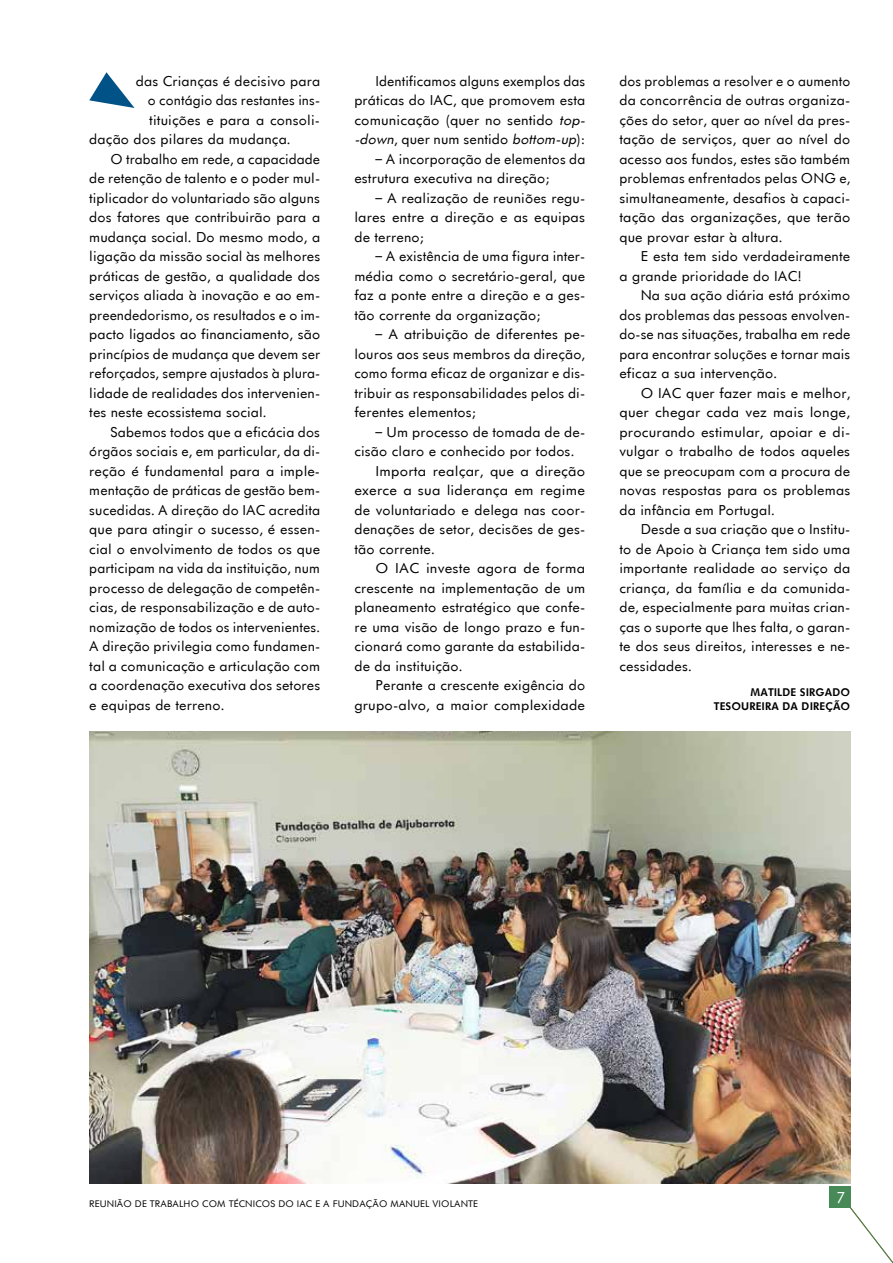
<style>
.page{position:relative;width:893px;height:1263px;background:#fff}
.page>*{position:absolute;margin:0;border:0;box-sizing:border-box;transform-origin:0 0}
.t1{font:15px "Futurist";color:#fff}
.t2{font:13.5px/19.5px "Futurist";color:#000;text-align:justify}
.t3{font:700 10.5px "Futurist";color:#000}
.t4{font:9px "Futurist";color:#000}
.s1{font-style:italic}
</style>
<div class="page">
<div style="left:829px;top:1186px;width:21px;height:22px;background:#478a57"></div>
<svg style="left:850px;top:1207px;width:43px;height:56px"></svg>
<img style="left:89px;top:731px;width:761px;height:452px">
<svg style="left:89px;top:72px;width:46px;height:36px"></svg>
<p class="t2" style="left:136px;top:71px;width:186px">das Crianças é decisivo para</p>
<p class="t2" style="left:148px;top:90px;width:174px">o contágio das restantes ins-</p>
<p class="t2" style="left:149px;top:110px;width:173px">tituições e para a consoli-</p>
<p class="t2" style="left:89px;top:129px;width:203px">dação dos pilares da mudança.</p>
<p class="t2" style="left:111px;top:149px;width:211px">O trabalho em rede, a capacidade</p>
<p class="t2" style="left:89px;top:168px;width:232px">de retenção de talento e o poder mul-</p>
<p class="t2" style="left:89px;top:188px;width:232px">tiplicador do voluntariado são alguns</p>
<p class="t2" style="left:89px;top:207px;width:233px">dos fatores que contribuirão para a</p>
<p class="t2" style="left:89px;top:227px;width:233px">mudança social. Do mesmo modo, a</p>
<p class="t2" style="left:89px;top:246px;width:233px">ligação da missão social às melhores</p>
<p class="t2" style="left:89px;top:266px;width:233px">práticas de gestão, a qualidade dos</p>
<p class="t2" style="left:89px;top:285px;width:233px">serviços aliada à inovação e ao em-</p>
<p class="t2" style="left:89px;top:305px;width:233px">preendedorismo, os resultados e o im-</p>
<p class="t2" style="left:89px;top:324px;width:233px">pacto ligados ao financiamento, são</p>
<p class="t2" style="left:89px;top:344px;width:233px">princípios de mudança que devem ser</p>
<p class="t2" style="left:89px;top:363px;width:233px">reforçados, sempre ajustados à plura-</p>
<p class="t2" style="left:89px;top:383px;width:233px">lidade de realidades dos intervenien-</p>
<p class="t2" style="left:89px;top:402px;width:179px">tes neste ecossistema social.</p>
<p class="t2" style="left:111px;top:422px;width:211px">Sabemos todos que a eficácia dos</p>
<p class="t2" style="left:89px;top:441px;width:233px">órgãos sociais e, em particular, da di-</p>
<p class="t2" style="left:89px;top:461px;width:233px">reção é fundamental para a imple-</p>
<p class="t2" style="left:89px;top:480px;width:233px">mentação de práticas de gestão bem-</p>
<p class="t2" style="left:89px;top:500px;width:233px">sucedidas. A direção do IAC acredita</p>
<p class="t2" style="left:89px;top:519px;width:233px">que para atingir o sucesso, é essen-</p>
<p class="t2" style="left:89px;top:539px;width:232px">cial o envolvimento de todos os que</p>
<p class="t2" style="left:89px;top:558px;width:232px">participam na vida da instituição, num</p>
<p class="t2" style="left:89px;top:578px;width:233px">processo de delegação de competên-</p>
<p class="t2" style="left:89px;top:597px;width:233px">cias, de responsabilização e de auto-</p>
<p class="t2" style="left:89px;top:617px;width:232px">nomização de todos os intervenientes.</p>
<p class="t2" style="left:89px;top:636px;width:233px">A direção privilegia como fundamen-</p>
<p class="t2" style="left:89px;top:656px;width:233px">tal a comunicação e articulação com</p>
<p class="t2" style="left:89px;top:675px;width:233px">a coordenação executiva dos setores</p>
<p class="t2" style="left:89px;top:695px;width:137px">e equipas de terreno.</p>
<p class="t2" style="left:354px;top:71px;width:235px;text-align:left;text-indent:21px">Identificamos alguns exemplos das práticas do IAC, que promovem esta comunicação (quer no sentido <span class="s1">top--down</span>, q u e r n u m sentid o <span class="s1">bottom-up</span>) :</p>
<p class="t2" style="left:354px;top:149px;width:233px;text-indent:21px">– A incorporação de elementos da estrutura executiva na direção;</p>
<p class="t2" style="left:354px;top:188px;width:233px;text-indent:21px">– A realização de reuniões regu&shy;lares entre a direção e as equipas de terreno;</p>
<p class="t2" style="left:354px;top:246px;width:233px;text-indent:21px">– A existência de uma figura inter&shy;média como o secretário-geral, que faz a ponte entre a direção e a ges&shy;tão corrente da organização;</p>
<p class="t2" style="left:354px;top:324px;width:233px;text-indent:21px">– A atribuição de diferentes pe&shy;louros aos seus membros da direção, como forma eficaz de organizar e dis&shy;tribuir as responsabilidades pelos di&shy;ferentes elementos;</p>
<p class="t2" style="left:376px;top:422px;width:211px">– Um processo de tomada de de-</p>
<p class="t2" style="left:354px;top:441px;width:222px">cisão claro e conhecido por todos.</p>
<p class="t2" style="left:376px;top:461px;width:211px">Importa realçar, que a direção</p>
<p class="t2" style="left:354px;top:480px;width:232px">exerce a sua liderança em regime</p>
<p class="t2" style="left:354px;top:500px;width:233px">de voluntariado e delega nas coor-</p>
<p class="t2" style="left:354px;top:519px;width:233px">denações de setor, decisões de ges-</p>
<p class="t2" style="left:354px;top:539px;width:82px">tão corrente.</p>
<p class="t2" style="left:376px;top:558px;width:211px">O IAC investe agora de forma</p>
<p class="t2" style="left:354px;top:578px;width:233px">crescente na implementação de um</p>
<p class="t2" style="left:354px;top:597px;width:233px">planeamento estratégico que confe-</p>
<p class="t2" style="left:354px;top:617px;width:233px">re uma visão de longo prazo e fun-</p>
<p class="t2" style="left:354px;top:636px;width:233px">cionará como garante da estabilida-</p>
<p class="t2" style="left:354px;top:656px;width:110px">de da instituição.</p>
<p class="t2" style="left:376px;top:675px;width:211px">Perante a crescente exigência do</p>
<p class="t2" style="left:354px;top:695px;width:232px">grupo-alvo, a maior complexidade</p>
<p class="t2" style="left:619px;top:71px;width:233px">dos problemas a resolver e o aumento da concorrência de outras organiza&shy;ções do setor, quer ao nível da pres&shy;tação de serviços, quer ao nível do acesso aos fundos, estes são também problemas enfrentados pelas ONG e, simultaneamente, desafios à capaci&shy;tação das organizações, que terão que provar estar à altura.</p>
<p class="t2" style="left:619px;top:246px;width:233px;text-indent:21px">E esta tem sido verdadeiramente a grande prioridade do IAC!</p>
<p class="t2" style="left:619px;top:285px;width:233px;text-indent:21px">Na sua ação diária está próximo dos problemas das pessoas envolven&shy;do-se nas situações, trabalha em rede para encontrar soluções e tornar mais eficaz a sua intervenção.</p>
<p class="t2" style="left:619px;top:383px;width:233px;text-indent:21px">O IAC quer fazer mais e melhor, quer chegar cada vez mais longe, procurando estimular, apoiar e di&shy;vulgar o trabalho de todos aqueles que se preocupam com a procura de novas respostas para os problemas da infância em Portugal.</p>
<p class="t2" style="left:619px;top:519px;width:233px;text-indent:21px">Desde a sua criação que o Institu&shy;to de Apoio à Criança tem sido uma importante realidade ao serviço da criança, da família e da comunida&shy;de, especialmente para muitas crian&shy;ças o suporte que lhes falta, o garan&shy;te dos seus direitos, interesses e ne&shy;cessidades.</p>
<p class="t3" style="left:750px;top:685px;width:17px">MATILDE</p>
<p class="t3" style="left:800px;top:685px;width:14px">SIRGADO</p>
<p class="t3" style="left:714px;top:699px;width:14px">TESOUREIRA</p>
<p class="t3" style="left:782px;top:699px;width:35px">DA DIREÇÃO</p>
<p class="t4" style="left:89px;top:1198px;width:7px">reunião</p>
<p class="t4" style="left:135px;top:1198px;width:22px">de trabal</p>
<p class="t4" style="left:184px;top:1198px;width:35px">ho com</p>
<p class="t4" style="left:229px;top:1198px;width:58px">técnicos do</p>
<p class="t4" style="left:297px;top:1198px;width:49px">IAC e a Funda</p>
<p class="t4" style="left:366px;top:1198px;width:41px">ção Manuel</p>
<p class="t4" style="left:433px;top:1198px;width:7px">Violante</p>
<p class="t1" style="left:837px;top:1188px;width:10px">7</p>
</div>
